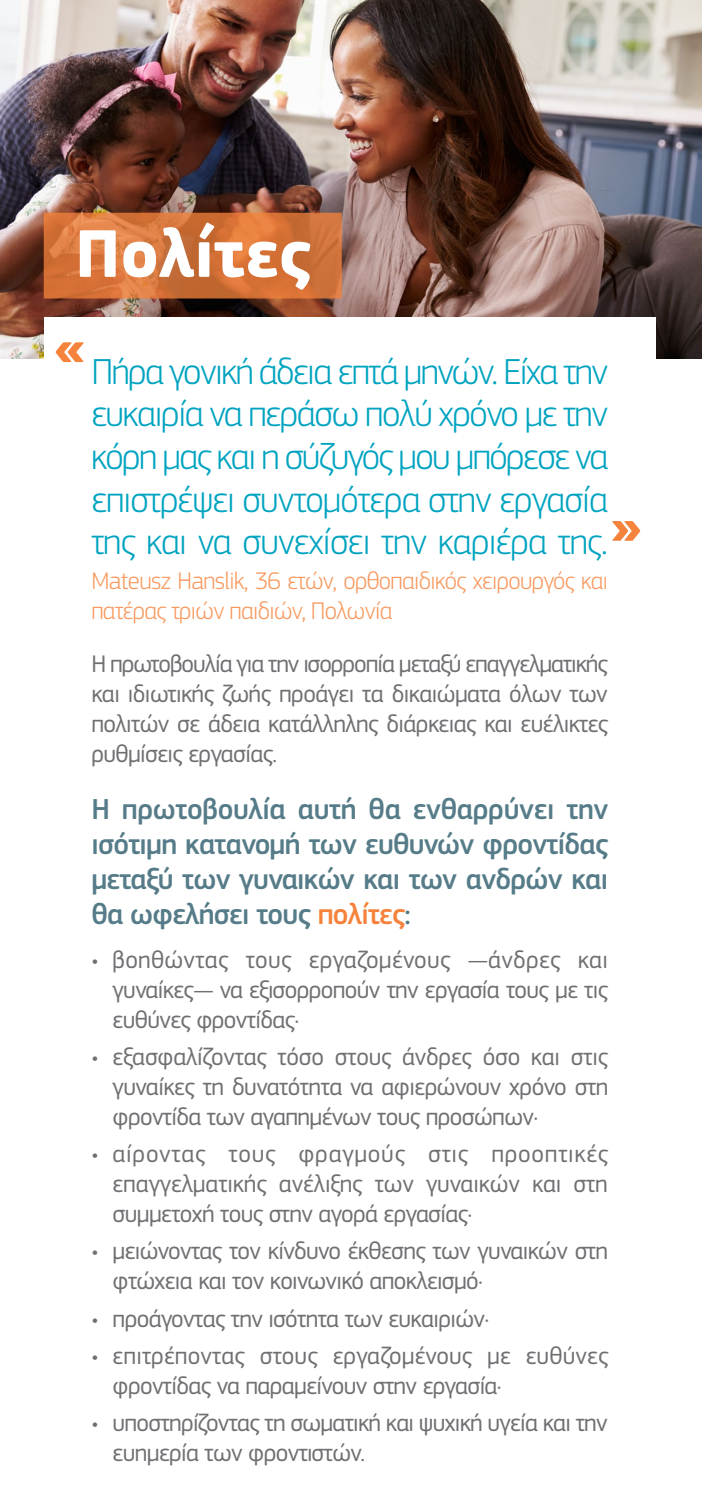
<style>
.page{position:relative;width:703px;height:1489px;background:#fff}
.page>*{position:absolute;margin:0;border:0;box-sizing:border-box;transform-origin:0 0}
.Body_copy{font:700 70px "EC Square Sans Pro";color:#fff}
.t1{font:700 57.5px "EC Square Sans Pro";color:#f5833c}
.Body_Text{font:300 37.5px/42.5px "EC Square Sans Pro";letter-spacing:-.025em;color:#00a3c0;text-align:justify}
.Body_Text-2{font:500 30px/35px "EC Square Sans Pro";letter-spacing:-.025em;color:#557c88;text-align:justify}
.Body_Text-3{font:25px/30px "EC Square Sans Pro";letter-spacing:-.025em;color:#6f7073;text-align:justify}
.Body_Text-4{font:300 25px/30px "EC Square Sans Pro";letter-spacing:-.025em;color:#f8995f}
.s1{color:#f5833c}
</style>
<div class="page">
<img style="left:0;top:0;width:702px;height:358px">
<div style="left:44px;top:317px;width:611px;height:342px;background:#fff"></div>
<svg style="left:44px;top:213px;width:298px;height:85px;background:#d5743b"></svg>
<p class="Body_copy" style="left:75px;top:212px;width:237px">Πολίτες</p>
<h2 class="t1" style="left:54px;top:310px;width:33px">«</h2>
<p class="Body_Text" style="left:91px;top:350px;width:518px">Πήρα γονική άδεια επτά μηνών. Είχα την ευκαιρία να περάσω πολύ χρόνο με την κόρη μας και η σύζυγός μου μπόρεσε να επιστρέψει συντομότερα στην εργασία της και να συνεχίσει την καριέρα της.</p>
<p class="Body_Text-4" style="left:91px;top:565px;width:518px">Mateusz Hanslik, 36 ετών, ορθοπαιδικός χειρουργός και πατέρας τριών παιδιών, Πολωνία</p>
<p class="Body_Text-3" style="left:91px;top:649px;width:518px">Η πρωτοβουλία για την ισορροπία μεταξύ επαγγελματικής και ιδιωτικής ζωής προάγει τα δικαιώματα όλων των πολιτών σε άδεια κατάλληλης διάρκειας και ευέλικτες ρυθμίσεις εργασίας.</p>
<p class="Body_Text-2" style="left:91px;top:792px;width:519px">Η πρωτοβουλία αυτή θα ενθαρρύνει την ισότιμη κατανομή των ευθυνών φροντίδας μεταξύ των γυναικών και των ανδρών και θα ωφελήσει τους <span class="s1">πολίτες</span>:</p>
<p class="Body_Text-3" style="left:113px;top:944px;width:497px;text-indent:-21px">• βοηθώντας τους εργαζομένους —άνδρες και γυναίκες— να εξισορροπούν την εργασία τους με τις ευθύνες φροντίδας·</p>
<p class="Body_Text-3" style="left:113px;top:1042px;width:497px;text-indent:-21px">• εξασφαλίζοντας τόσο στους άνδρες όσο και στις γυναίκες τη δυνατότητα να αφιερώνουν χρόνο στη φροντίδα των αγαπημένων τους προσώπων·</p>
<p class="Body_Text-3" style="left:113px;top:1139px;width:497px;text-indent:-21px">• αίροντας τους φραγμούς στις προοπτικές επαγγελματικής ανέλιξης των γυναικών και στη συμμετοχή τους στην αγορά εργασίας·</p>
<p class="Body_Text-3" style="left:113px;top:1236px;width:497px;text-indent:-21px">• μειώνοντας τον κίνδυνο έκθεσης των γυναικών στη φτώχεια και τον κοινωνικό αποκλεισμό·</p>
<p class="Body_Text-3" style="left:91px;top:1303px;width:399px">• προάγοντας την ισότητα των ευκαιριών·</p>
<p class="Body_Text-3" style="left:113px;top:1340px;width:497px;text-indent:-21px">• επιτρέποντας στους εργαζομένους με ευθύνες φροντίδας να παραμείνουν στην εργασία·</p>
<p class="Body_Text-3" style="left:113px;top:1407px;width:496px;text-indent:-21px">• υποστηρίζοντας τη σωματική και ψυχική υγεία και την ευημερία των φροντιστών.</p>
<h2 class="t1" style="left:610px;top:489px;width:33px">»</h2>
</div>
